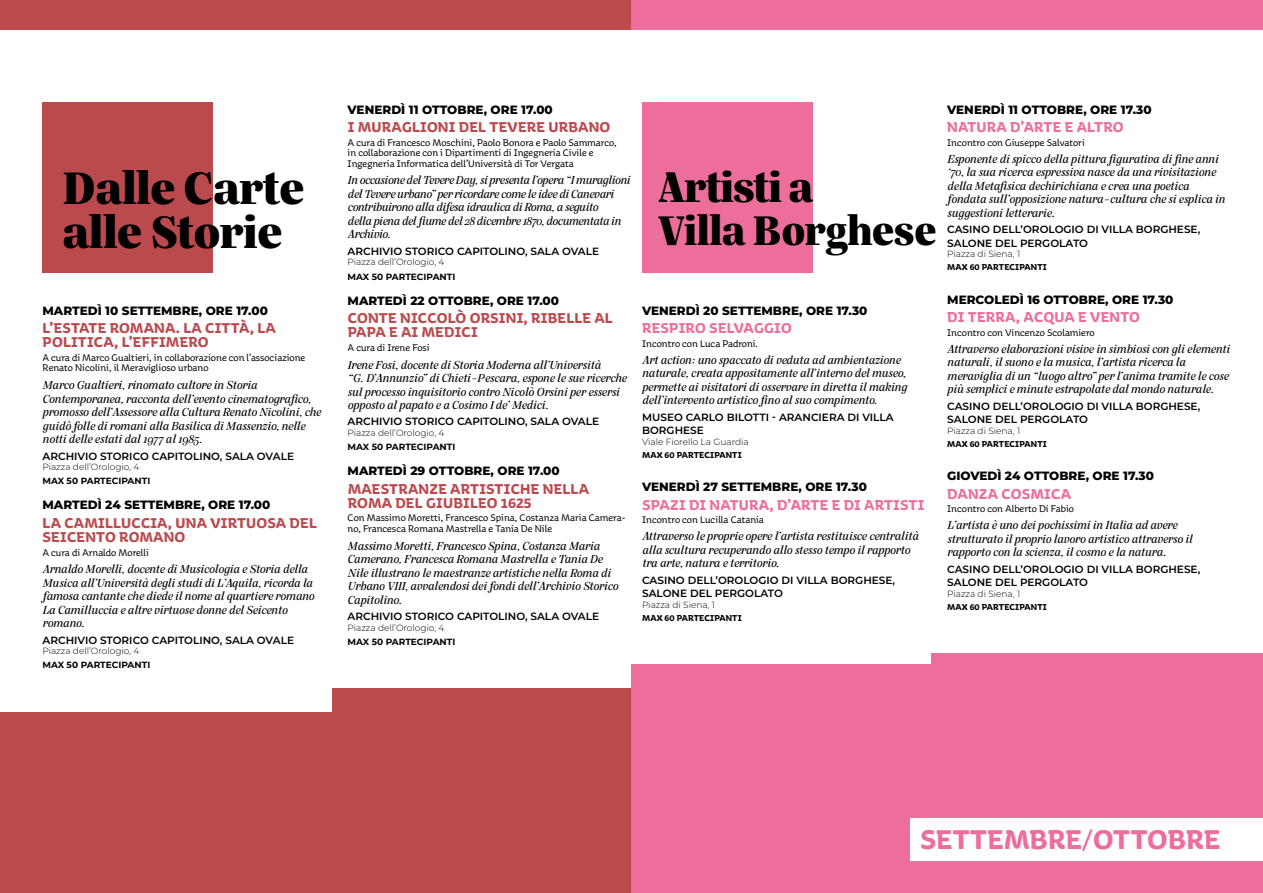
<style>
.page{position:relative;width:1263px;height:893px;background:#fff}
.page>*{position:absolute;margin:0;border:0;box-sizing:border-box;transform-origin:0 0}
.t1{font:900 49.5px/43.5px "Silva Display";color:#000}
.t2{font:900 46.5px "Silva Display";letter-spacing:-.01em;color:#000}
.t3{font:900 45px "Silva Display";color:#000}
.t4{font:700 28.5px "Aniuk";color:#ed6e9c}
.t5{font:700 15px/14.2px "Aniuk";letter-spacing:.01em;color:#bb4a4f}
.t6{font:700 15px "Aniuk";letter-spacing:.01em;color:#ed6e9c}
.t7{font:italic 12.75px/13.5px "Silva Display";color:#000}
.t8{font:800 12px "Montserrat";color:#000}
.t9{font:10.5px/10.5px "Aniuk";color:#000}
.t10{font:600 10.5px/13.5px "Montserrat";color:#000}
.t11{font:300 9px "Montserrat";color:#000}
.t12{font:700 9px "Montserrat";color:#000}
.t13{font:700 9px "Aniuk";letter-spacing:.01em;color:#000}
.s1{font-weight:400}
</style>
<div class="page">
<div style="left:0;top:712px;width:332px;height:181px;background:#bb4a4f"></div>
<div style="left:931px;top:653px;width:332px;height:240px;background:#ed6e9c"></div>
<div style="left:332px;top:689px;width:299px;height:204px;background:#bb4a4f"></div>
<div style="left:631px;top:664px;width:300px;height:229px;background:#ed6e9c"></div>
<div style="left:0;top:0;width:631px;height:30px;background:#bb4a4f"></div>
<div style="left:631px;top:0;width:632px;height:30px;background:#ed6e9c"></div>
<div style="left:43px;top:102px;width:170px;height:170px;background:#bb4a4f"></div>
<div style="left:642px;top:102px;width:170px;height:170px;background:#ed6e9c"></div>
<div style="left:910px;top:819px;width:353px;height:42px;background:#fff"></div>
<h1 class="t1" style="left:63px;top:165px;width:243px">Dalle Carte alle Storie</h1>
<p class="t8" style="left:43px;top:302px;width:227px">MARTEDÌ 10 SETTEMBRE, ORE 17.00</p>
<p class="t5" style="left:43px;top:321px;width:235px">L’ESTATE ROMANA. LA CITTÀ, LA<br>POLITICA, L’EFFIMERO</p>
<p class="t9" style="left:43px;top:352px;width:264px">A cura di Marco Gualtieri, in collaborazione con l’associazione<br>Renato Nicolini, il Meraviglioso urbano</p>
<p class="t7" style="left:43px;top:379px;width:280px">Marco Gualtieri, rinomato cultore in Storia Contemporanea, racconta dell’evento cinematografico, promosso dell’Assessore alla Cultura Renato Nicolini, che guidò folle di romani alla Basilica di Massenzio, nelle notti delle estati dal 1977 al 1985.</p>
<p class="t10" style="left:43px;top:449px;width:253px">ARCHIVIO STORICO CAPITOLINO, SALA OVALE</p>
<p class="t11" style="left:43px;top:461px;width:98px">Piazza dell’Orologio, 4</p>
<p class="t12" style="left:43px;top:475px;width:109px">MAX 50 PARTECIPANTI</p>
<p class="t8" style="left:43px;top:496px;width:229px">MARTEDÌ 24 SETTEMBRE, ORE 17.00</p>
<p class="t5" style="left:43px;top:516px;width:276px">LA CAMILLUCCIA, UNA VIRTUOSA DEL<br>SEICENTO ROMANO</p>
<p class="t9" style="left:43px;top:547px;width:108px">A cura di Arnaldo Morelli</p>
<p class="t7" style="left:43px;top:563px;width:273px">Arnaldo Morelli, docente di Musicologia e Storia della Musica all’Università degli studi di L’Aquila, ricorda la famosa cantante che diede il nome al quartiere romano La Camilluccia e altre virtuose donne del Seicento romano.</p>
<p class="t10" style="left:43px;top:633px;width:253px">ARCHIVIO STORICO CAPITOLINO, SALA OVALE</p>
<p class="t11" style="left:43px;top:645px;width:98px">Piazza dell’Orologio, 4</p>
<p class="t12" style="left:43px;top:659px;width:109px">MAX 50 PARTECIPANTI</p>
<p class="t8" style="left:348px;top:101px;width:207px">VENERDÌ 11 OTTOBRE, ORE 17.00</p>
<p class="t5" style="left:348px;top:120px;width:264px">I MURAGLIONI DEL TEVERE URBANO</p>
<p class="t9" style="left:348px;top:137px;width:271px">A cura di Francesco Moschini, Paolo Bonora e Paolo Sammarco, in collaborazione con i Dipartimenti di Ingegneria Civile e<br>Ingegneria Informatica dell’Università di Tor Vergata</p>
<p class="t7" style="left:348px;top:174px;width:284px">In occasione del Tevere Day, si presenta l’opera “I muraglioni del Tevere urbano” per ricordare come le idee di Canevari contribuirono alla difesa idraulica di Roma, a seguito<br>della piena del fiume del 28 dicembre 1870, documentata in Archivio.</p>
<p class="t10" style="left:348px;top:244px;width:253px">ARCHIVIO STORICO CAPITOLINO, SALA OVALE</p>
<p class="t11" style="left:348px;top:256px;width:98px">Piazza dell’Orologio, 4</p>
<p class="t12" style="left:348px;top:270px;width:109px">MAX 50 PARTECIPANTI</p>
<p class="t8" style="left:348px;top:291px;width:213px">MARTEDÌ 22 OTTOBRE, ORE 17.00</p>
<p class="t5" style="left:348px;top:311px;width:267px">CONTE NICCOLÒ ORSINI, RIBELLE AL<br>PAPA E AI MEDICI</p>
<p class="t9" style="left:348px;top:342px;width:83px">A cura di Irene Fosi</p>
<p class="t7" style="left:348px;top:358px;width:280px">Irene Fosi, docente di Storia Moderna all’Università<br>“G. D’Annunzio” di Chieti-Pescara, espone le sue ricerche sul processo inquisitorio contro Nicolò Orsini per essersi opposto al papato e a Cosimo I de’ Medici.</p>
<p class="t10" style="left:348px;top:415px;width:253px">ARCHIVIO STORICO CAPITOLINO, SALA OVALE</p>
<p class="t11" style="left:348px;top:427px;width:98px">Piazza dell’Orologio, 4</p>
<p class="t12" style="left:348px;top:440px;width:109px">MAX 50 PARTECIPANTI</p>
<p class="t8" style="left:348px;top:462px;width:214px">MARTEDÌ 29 OTTOBRE, ORE 17.00</p>
<p class="t5" style="left:348px;top:481px;width:243px">MAESTRANZE ARTISTICHE NELLA<br>ROMA DEL GIUBILEO 1625</p>
<p class="t9" style="left:348px;top:513px;width:279px">Con Massimo Moretti, Francesco Spina, Costanza Maria Camera&shy;no, Francesca Romana Mastrella e Tania De Nile</p>
<p class="t7" style="left:348px;top:539px;width:272px">Massimo Moretti, Francesco Spina, Costanza Maria Camerano, Francesca Romana Mastrella e Tania De Nile illustrano le maestranze artistiche nella Roma di Urbano VIII, avvalendosi dei fondi dell’Archivio Storico Capitolino.</p>
<p class="t10" style="left:348px;top:609px;width:253px">ARCHIVIO STORICO CAPITOLINO, SALA OVALE</p>
<p class="t11" style="left:348px;top:621px;width:98px">Piazza dell’Orologio, 4</p>
<p class="t12" style="left:348px;top:635px;width:109px">MAX 50 PARTECIPANTI</p>
<h2 class="t2" style="left:658px;top:157px;width:157px">Artisti a</h2>
<h3 class="t3" style="left:658px;top:202px;width:280px">Villa Borghese</h3>
<p class="t8" style="left:642px;top:302px;width:227px">VENERDÌ 20 SETTEMBRE, ORE 17.30</p>
<p class="t6" style="left:642px;top:319px;width:151px">RESPIRO SELVAGGIO</p>
<p class="t9" style="left:642px;top:338px;width:117px">Incontro con Luca Padroni.</p>
<p class="t7" style="left:642px;top:353px;width:266px">Art action: uno spaccato di veduta ad ambientazione naturale, creata appositamente all’interno del museo, permette ai visitatori di osservare in diretta il making dell’intervento artistico fino al suo compimento.</p>
<p class="t10" style="left:642px;top:410px;width:253px">MUSEO CARLO BILOTTI - ARANCIERA DI VILLA<br>BORGHESE</p>
<p class="t11" style="left:642px;top:435px;width:108px">Viale Fiorello La Guardia</p>
<p class="t13" style="left:642px;top:449px;width:101px">MAX 60 PARTECIPANTI</p>
<p class="t8" style="left:642px;top:478px;width:226px">VENERDÌ 27 SETTEMBRE, ORE 17.30</p>
<p class="t6" style="left:642px;top:496px;width:284px">SPAZI DI NATURA, D’ARTE E DI ARTISTI</p>
<p class="t9" style="left:642px;top:515px;width:123px">Incontro con Lucilla Catania</p>
<p class="t7" style="left:642px;top:530px;width:278px">Attraverso le proprie opere l’artista restituisce centralità alla scultura recuperando allo stesso tempo il rapporto tra arte, natura e territorio.</p>
<p class="t10" style="left:642px;top:573px;width:255px">CASINO DELL’OROLOGIO DI VILLA BORGHESE,<br>SALONE DEL PERGOLATO</p>
<p class="t11" style="left:642px;top:598px;width:74px">Piazza di Siena, 1</p>
<p class="t13" style="left:642px;top:612px;width:101px">MAX 60 PARTECIPANTI</p>
<p class="t8" style="left:947px;top:101px;width:206px">VENERDÌ 11 OTTOBRE, ORE 17.30</p>
<p class="t6" style="left:947px;top:118px;width:178px">NATURA D’ARTE E ALTRO</p>
<p class="t9" style="left:947px;top:137px;width:139px">Incontro con Giuseppe Salvatori</p>
<p class="t7" style="left:947px;top:152px;width:279px">Esponente di spicco della pittura figurativa di fine anni ‘70, la sua ricerca espressiva nasce da una rivisitazione della Metafisica dechirichiana e crea una poetica fondata sull’opposizione natura-cultura che si esplica in suggestioni letterarie.</p>
<p class="t10" style="left:947px;top:222px;width:255px">CASINO DELL’OROLOGIO DI VILLA BORGHESE,<br>SALONE DEL PERGOLATO</p>
<p class="t11" style="left:947px;top:248px;width:74px">Piazza di Siena, 1</p>
<p class="t13" style="left:947px;top:262px;width:101px">MAX 60 PARTECIPANTI</p>
<p class="t8" style="left:947px;top:291px;width:228px">MERCOLEDÌ 16 OTTOBRE, ORE 17.30</p>
<p class="t6" style="left:947px;top:308px;width:194px">DI TERRA, ACQUA E VENTO</p>
<p class="t9" style="left:947px;top:327px;width:149px">Incontro con Vincenzo Scolamiero</p>
<p class="t7" style="left:947px;top:342px;width:284px">Attraverso elaborazioni visive in simbiosi con gli elementi naturali, il suono e la musica, l’artista ricerca la meraviglia di un “luogo altro” per l’anima tramite le cose più semplici e minute estrapolate dal mondo naturale.</p>
<p class="t10" style="left:947px;top:399px;width:255px">CASINO DELL’OROLOGIO DI VILLA BORGHESE,<br>SALONE DEL PERGOLATO</p>
<p class="t11" style="left:947px;top:424px;width:74px">Piazza di Siena, 1</p>
<p class="t13" style="left:947px;top:438px;width:101px">MAX 60 PARTECIPANTI</p>
<p class="t8" style="left:947px;top:467px;width:208px">GIOVEDÌ 24 OTTOBRE, ORE 17.30</p>
<p class="t6" style="left:947px;top:485px;width:125px">DANZA COSMICA</p>
<p class="t9" style="left:947px;top:504px;width:128px">Incontro con Alberto Di Fabio</p>
<p class="t7" style="left:947px;top:519px;width:247px">L’artista è uno dei pochissimi in Italia ad avere strutturato il proprio lavoro artistico attraverso il rapporto con la scienza, il cosmo e la natura.</p>
<p class="t10" style="left:947px;top:562px;width:255px">CASINO DELL’OROLOGIO DI VILLA BORGHESE,<br>SALONE DEL PERGOLATO</p>
<p class="t11" style="left:947px;top:587px;width:74px">Piazza di Siena, 1</p>
<p class="t13" style="left:947px;top:602px;width:101px">MAX 60 PARTECIPANTI</p>
<h3 class="t4" style="left:920px;top:822px;width:302px">SETTEMBRE<span class="s1">/</span>OTTOBRE</h3>
</div>
